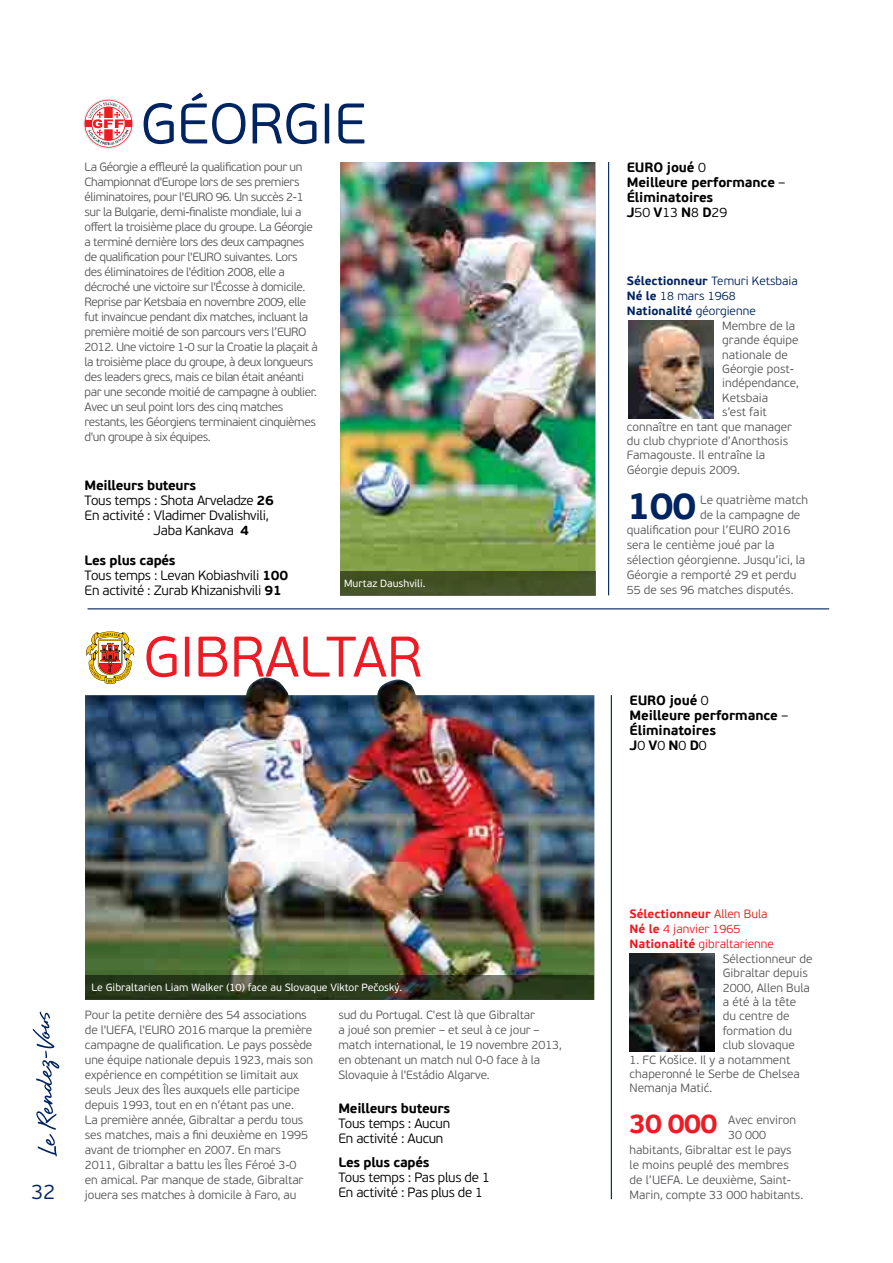
<style>
.page{position:relative;width:893px;height:1263px;background:#fff}
.page>*{position:absolute;margin:0;border:0;box-sizing:border-box;transform-origin:0 0}
.t1{font:300 57px "PF Beau Sans Pro";color:#ed1b23}
.t2{font:300 57px "PF Beau Sans Pro";color:#002461}
.t3{font:700 37.5px "PF Beau Sans Pro";color:#002461}
.t4{font:700 27px "PF Beau Sans Pro";color:#ed1b23}
.t5{font:300 21px "PF Beau Sans Pro";color:#002461}
.t6{font:300 13.5px/15px "PF Beau Sans Pro";letter-spacing:-.02em;color:#000}
.t7{font:700 13.5px/15px "PF Beau Sans Pro";letter-spacing:-.01em;color:#000}
.t8{font:300 12px/15px "PF Beau Sans Pro";letter-spacing:-.01em;color:#58585b}
.t9{font:300 12px/15px "PF Beau Sans Pro";letter-spacing:-.035em;color:#58585b}
.t10{font:300 12px "PF Beau Sans Pro";color:#002461}
.t11{font:300 12px "PF Beau Sans Pro";color:#ed1b23}
.t12{font:700 12px "PF Beau Sans Pro";color:#ed1b23}
.t13{font:700 12px "PF Beau Sans Pro";color:#002461}
.t14{font:10.5px "PF Beau Sans Pro";color:#fff}
.s1{font-weight:700}
.s2{font-weight:300}
</style>
<div class="page">
<img style="left:85px;top:695px;width:509px;height:305px">
<img style="left:246px;top:677px;width:189px;height:42px">
<svg style="left:33px;top:1012px;width:26px;height:145px"></svg>
<hr style="left:88px;top:608px;width:741px;height:1px;background:#002461">
<img style="left:629px;top:321px;width:85px;height:97px">
<hr style="left:608px;top:162px;width:1px;height:433px;background:#002461">
<svg style="left:83px;top:98px;width:51px;height:51px"></svg>
<svg style="left:85px;top:100px;width:47px;height:48px"></svg>
<img style="left:340px;top:162px;width:255px;height:409px">
<div style="left:340px;top:571px;width:255px;height:24px;background:#435125"></div>
<hr style="left:611px;top:695px;width:1px;height:504px;background:#002461">
<svg style="left:86px;top:631px;width:48px;height:53px"></svg>
<img style="left:629px;top:954px;width:85px;height:97px">
<svg style="left:85px;top:975px;width:509px;height:24px;fill:#29391b"></svg>
<h1 class="t2" style="left:140px;top:91px;width:72px">GÉOR</h1>
<h1 class="t2" style="left:283px;top:91px;width:58px">GIE</h1>
<p class="t9" style="left:85px;top:159px;width:219px">La Géorgie a effleuré la qualification pour un<br>Championnat d'Europe lors de ses premiers éliminatoires, pour l'EURO</p>
<p class="t9" style="left:85px;top:189px;width:230px;text-indent:131px">96. Un succès 2-1 sur la Bulgarie, demi-finaliste mondiale, lui a offert la troisième place du groupe. La Géorgie a terminé dernière lors des deux campagnes de qualification pour l'EURO</p>
<p class="t9" style="left:85px;top:249px;width:235px;text-indent:139px">suivantes. Lors des éliminatoires de l'édition 2008, elle a décroché une victoire sur l'Écosse à domicile.<br>Reprise par Ketsbaia en novembre 2009, elle fut invaincue pendant dix matches, incluant la première moitié de son parcours vers l’EURO<br>2012. Une victoire 1-0 sur la Croatie la plaçait à la troisième place du groupe, à deux longueurs des leaders grecs, mais ce bilan était anéanti par une seconde moitié de campagne à oublier.<br>Avec un seul point lors des cinq matches restants, les Géorgiens terminaient cinquièmes d'un groupe à six équipes.</p>
<p class="t6" style="left:85px;top:478px;width:191px"><span class="s1">Meilleurs buteurs<br></span>Tous temps : Shota Arveladze <span class="s1">26<br></span>En activité : Vladimer Dvalishvili,<br>J</p>
<p class="t6" style="left:161px;top:523px;width:90px">aba Kankava <span class="s1">4</span></p>
<p class="t6" style="left:85px;top:553px;width:205px"><span class="s1">Les plus capés<br></span>Tous temps : Levan Kobiashvili <span class="s1">100<br></span>En activité : Zurab Khizanishvili <span class="s1">91</span></p>
<p class="t14" style="left:344px;top:577px;width:83px">Murtaz Daushvili.</p>
<h1 class="t1" style="left:143px;top:624px;width:215px">GI BRALTAR</h1>
<h3 class="t5" style="left:31px;top:1179px;width:26px">32</h3>
<p class="t14" style="left:92px;top:981px;width:312px">Le Gibraltarien Liam Walker (10) face au Slovaque Viktor Pečoský.</p>
<p class="t8" style="left:85px;top:1007px;width:223px">Pour la petite dernière des 54 associations de l'UEFA, l'EURO</p>
<p class="t8" style="left:85px;top:1022px;width:229px;text-indent:93px">2016 marque la première campagne de qualification. Le pays possède une équipe nationale depuis 1923, mais son expérience en compétition se limitait aux seuls Jeux des Îles auxquels elle participe depuis 1993, tout en en n’étant pas une.<br>La première année, Gibraltar a perdu tous ses matches, mais a fini deuxième en 1995 avant de triompher en 2007. En mars 2011, Gibraltar a battu les Îles Féroé 3-0<br>en amical. Par manque de stade, Gibraltar jouera ses matches à domicile à Faro, au</p>
<p class="t8" style="left:338px;top:1007px;width:225px">sud du Portugal. C'est là que Gibraltar<br>a joué son premier – et seul à ce jour – match international, le 19 novembre 2013, en obtenant un match nul 0-0 face à la Slovaquie à l'Estádio Algarve.</p>
<p class="t7" style="left:338px;top:1101px;width:113px">Meilleurs buteurs</p>
<p class="t6" style="left:338px;top:1116px;width:113px">Tous temps : Aucun<br>En activité : Aucun</p>
<p class="t7" style="left:338px;top:1155px;width:93px">Les plus capés</p>
<p class="t6" style="left:338px;top:1170px;width:153px">Tous temps : Pas plus de 1<br>En activité : Pas plus de 1</p>
<p class="t7" style="left:627px;top:160px;width:160px">EURO joué <span class="s2">0<br></span>Meilleure performance <span class="s2">–<br></span>Éliminatoires<br>J<span class="s2">50</span> V<span class="s2">13</span> N<span class="s2">8</span> D<span class="s2">29</span></p>
<p class="t10" style="left:627px;top:274px;width:173px"><span class="s1">Sélectionneur</span> Temuri Ketsbaia</p>
<p class="t10" style="left:627px;top:289px;width:110px"><span class="s1">Né le</span> 18 mars 1968</p>
<p class="t13" style="left:627px;top:304px;width:130px">Nationalité <span class="s2">géorgienne</span></p>
<p class="t8" style="left:722px;top:318px;width:75px">Membre de la</p>
<p class="t8" style="left:722px;top:333px;width:78px">grande équipe</p>
<p class="t8" style="left:722px;top:347px;width:67px">nationale de</p>
<p class="t8" style="left:722px;top:362px;width:73px">Géorgie post-</p>
<p class="t8" style="left:722px;top:376px;width:78px">indépendance,</p>
<p class="t8" style="left:722px;top:390px;width:47px">Ketsbaia</p>
<p class="t8" style="left:722px;top:405px;width:46px">s’est fait</p>
<p class="t8" style="left:627px;top:419px;width:167px">connaître en tant que manager</p>
<p class="t8" style="left:627px;top:434px;width:163px">du club chypriote d’Anorthosis</p>
<p class="t8" style="left:627px;top:448px;width:140px">Famagouste. I l entraîne la</p>
<p class="t8" style="left:627px;top:462px;width:115px">Géorgie depuis 2009.</p>
<h2 class="t3" style="left:627px;top:483px;width:71px">100</h2>
<p class="t8" style="left:700px;top:492px;width:109px">Le quatrième match</p>
<p class="t8" style="left:700px;top:507px;width:102px">de la campagne de</p>
<p class="t8" style="left:627px;top:522px;width:111px">qualification pour l’EURO</p>
<p class="t8" style="left:627px;top:522px;width:180px;text-indent:136px">2016 sera le centième joué par la sélection géorgienne. Jusqu’ici, la<br>Géorgie a remporté 29 et perdu<br>55 de ses 96 matches disputés.</p>
<p class="t7" style="left:630px;top:693px;width:160px">EURO joué <span class="s2">0<br></span>Meilleure performance <span class="s2">–<br></span>Éliminatoires<br>J<span class="s2">0</span> V<span class="s2">0</span> N<span class="s2">0</span> D<span class="s2">0</span></p>
<p class="t12" style="left:630px;top:907px;width:139px">Sélectionneur <span class="s2">Allen Bula</span></p>
<p class="t11" style="left:630px;top:922px;width:112px"><span class="s1">Né le</span> 4 janvier 1965</p>
<p class="t11" style="left:630px;top:937px;width:146px"><span class="s1">Nationalité</span> gibraltarienne</p>
<p class="t8" style="left:723px;top:951px;width:91px">Sélectionneur de</p>
<p class="t8" style="left:723px;top:966px;width:86px">Gibraltar depuis</p>
<p class="t8" style="left:723px;top:980px;width:89px">2000, Allen Bula</p>
<p class="t8" style="left:723px;top:994px;width:75px">a été à la tête</p>
<p class="t8" style="left:723px;top:1009px;width:68px">du centre de</p>
<p class="t8" style="left:723px;top:1023px;width:71px">formation du</p>
<p class="t8" style="left:723px;top:1038px;width:73px">club slovaque</p>
<p class="t8" style="left:630px;top:1052px;width:172px;line-height:14.4px">1. FC Košice. I l y a notamment chaperonné le Serbe de Chelsea<br>Nemanja Matić.</p>
<h3 class="t4" style="left:629px;top:1107px;width:91px">30 000</h3>
<p class="t8" style="left:728px;top:1112px;width:69px">Avec environ</p>
<p class="t8" style="left:728px;top:1127px;width:40px">30 000</p>
<p class="t8" style="left:630px;top:1142px;width:164px">habitants, Gibraltar est le pays</p>
<p class="t8" style="left:630px;top:1157px;width:161px">le moins peuplé des membres</p>
<p class="t8" style="left:630px;top:1172px;width:163px">de l’UEFA. Le deuxième, Saint-</p>
<p class="t8" style="left:630px;top:1187px;width:175px">Marin, compte 33 000 habitants.</p>
</div>
